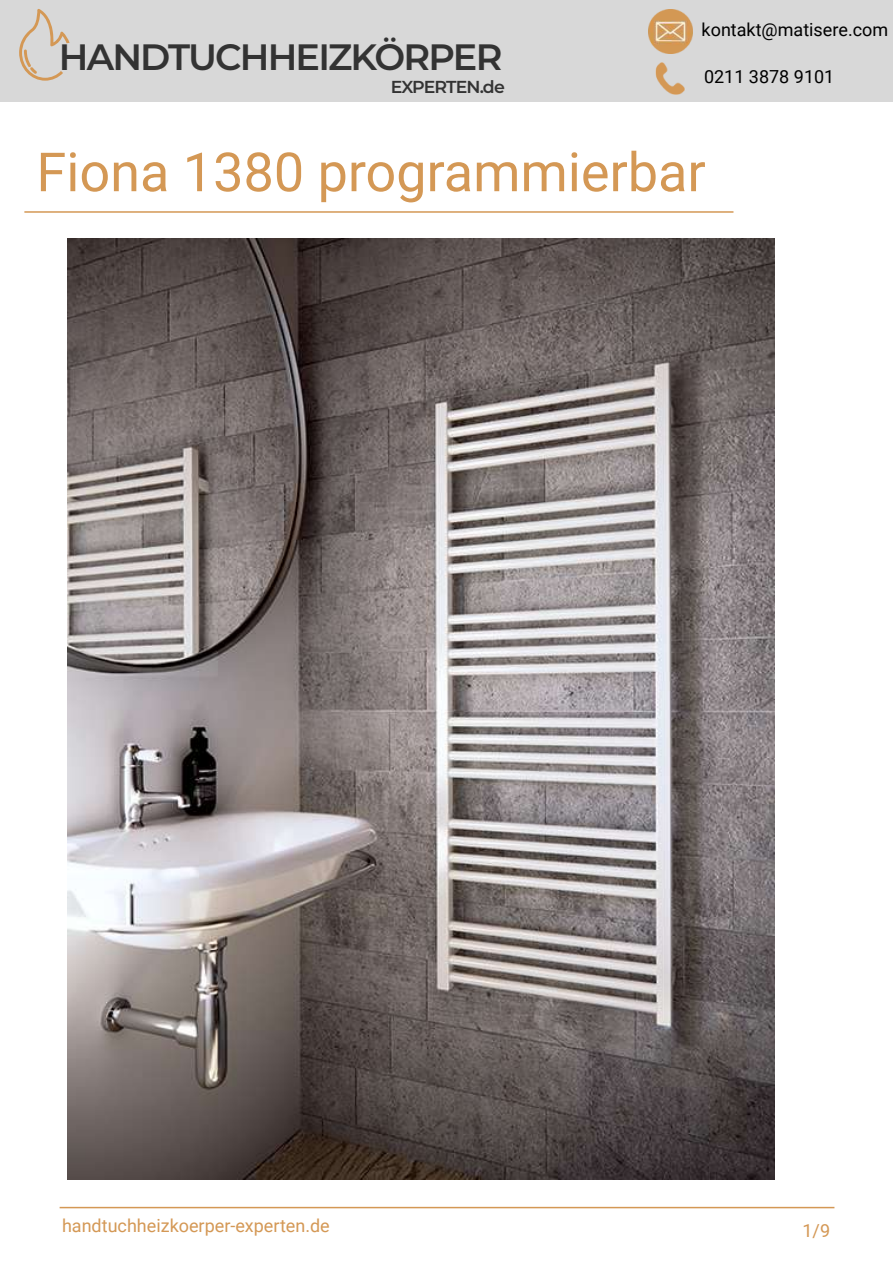
<style>
.page{position:relative;width:893px;height:1263px;background:#fff}
.page>*{position:absolute;margin:0;border:0;box-sizing:border-box;transform-origin:0 0}
.t1{font:54px "Roboto";color:#d49855}
.t2{font:600 36.6px "Montserrat";letter-spacing:-.05em;color:#333}
.t3{font:18px "Roboto";color:#d49855}
.t4{font:18px "Roboto";color:#000}
.t5{font:600 17.4px "Montserrat";letter-spacing:-.055em;color:#333}
</style>
<div class="page">
<hr style="left:60px;top:1207px;width:774px;height:1px;background:#d49855">
<hr style="left:24px;top:211px;width:709px;height:2px;background:#d49855">
<div style="left:0;top:0;width:893px;height:102px;background:#d8d8d8"></div>
<img style="left:649px;top:9px;width:44px;height:44px">
<img style="left:655px;top:63px;width:30px;height:31px">
<svg style="left:19px;top:9px;width:51px;height:72px"></svg>
<img style="left:68px;top:238px;width:706px;height:941px">
<h2 class="t2" style="left:59px;top:32px;width:445px">HANDTUCHHEIZKÖRPER</h2>
<p class="t5" style="left:391px;top:74px;width:115px">EXPERTEN.de</p>
<p class="t4" style="left:702px;top:17px;width:188px">kontakt@matisere.com</p>
<p class="t4" style="left:704px;top:64px;width:132px">0211 3878 9101</p>
<h1 class="t1" style="left:36px;top:134px;width:671px">Fiona 1380 programmierbar</h1>
<p class="t3" style="left:62px;top:1213px;width:269px">handtuchheizkoerper-experten.de</p>
<p class="t3" style="left:802px;top:1218px;width:29px">1/9</p>
</div>
